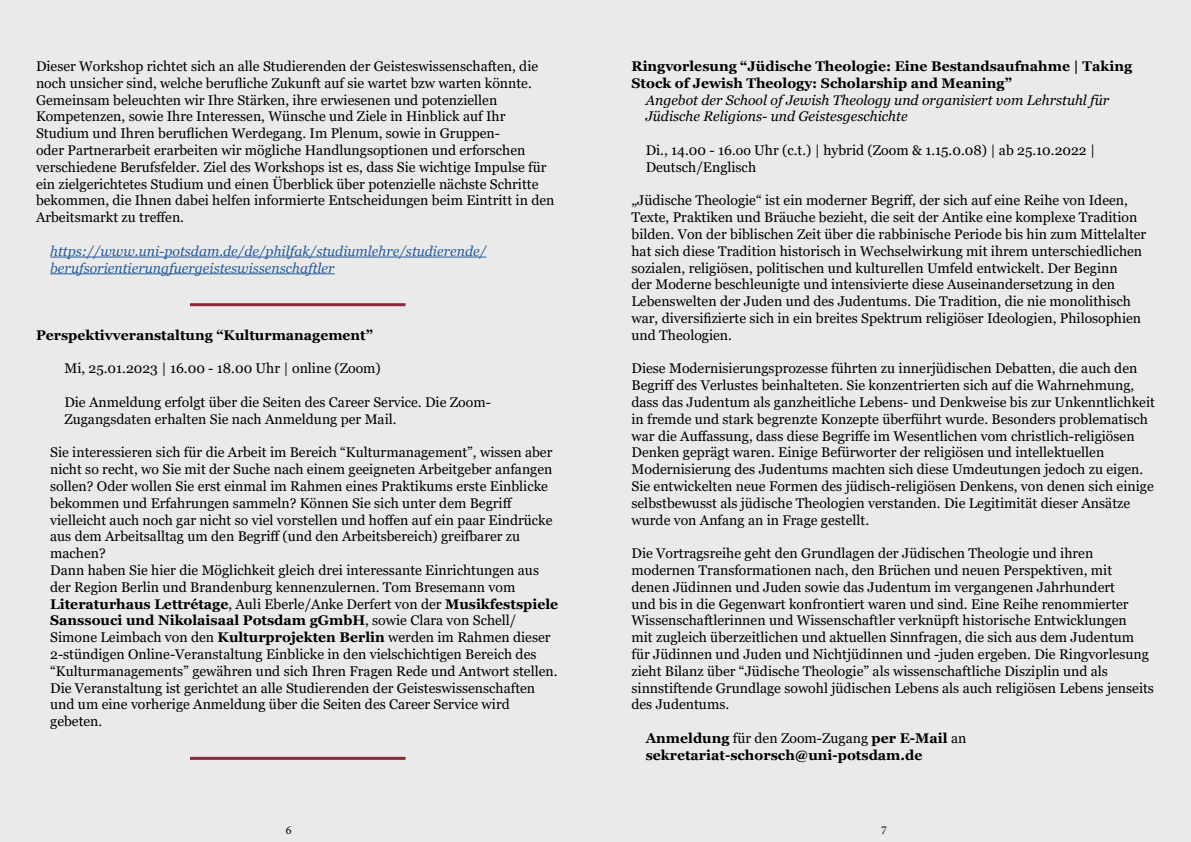
<style>
.page{position:relative;width:1191px;height:842px;background:#fff}
.page>*{position:absolute;margin:0;border:0;box-sizing:border-box;transform-origin:0 0}
.t1{font:14px/16.8px "Georgia";color:#000}
.t2{font:700 14px/16.8px "Georgia";color:#000}
.t3{font:italic 14px/16.8px "Georgia";color:#275b9b}
.t4{font:italic 14px/16.8px "Georgia";color:#000}
.t5{font:12px "Minion Pro";color:#000}
.s1{font-weight:700}
.s2{font-weight:400}
</style>
<div class="page">
<div style="left:0;top:0;width:645px;height:842px;background:#eaeaea"></div>
<div style="left:573px;top:0;width:618px;height:842px;background:#eaeaea"></div>
<hr style="left:50px;top:257px;width:436px;height:1px;background:#275b9b">
<hr style="left:50px;top:273px;width:285px;height:1px;background:#275b9b">
<hr style="left:190px;top:303px;width:215px;height:3px;background:#8b2939">
<hr style="left:190px;top:757px;width:215px;height:3px;background:#8b2939">
<p class="t1" style="left:36px;top:58px;width:520px">Dieser Workshop richtet sich an alle Studierenden der Geisteswissenschaften, die noch unsicher sind, welche berufliche Zukunft auf sie wartet bzw warten könnte.<br>Gemeinsam beleuchten wir Ihre Stärken, ihre erwiesenen und potenziellen Kompetenzen, sowie Ihre Interessen, Wünsche und Ziele in Hinblick auf Ihr Studium und Ihren beruflichen Werdegang. Im Plenum, sowie in Gruppen-<br>oder Partnerarbeit erarbeiten wir mögliche Handlungsoptionen und erforschen verschiedene Berufsfelder. Ziel des Workshops ist es, dass Sie wichtige Impulse für ein zielgerichtetes Studium und einen Überblick über potenzielle nächste Schritte bekommen, die Ihnen dabei helfen informierte Entscheidungen beim Eintritt in den Arbeitsmarkt zu treffen.</p>
<p class="t3" style="left:50px;top:243px;width:437px">https://www.uni-potsdam.de/de/philfak/studiumlehre/studierende/ berufsorientierungfuergeisteswissenschaftler</p>
<p class="t2" style="left:36px;top:327px;width:338px">Perspektivveranstaltung “Kulturmanagement”</p>
<p class="t1" style="left:64px;top:360px;width:318px">Mi, 25.01.2023 | 16.00 - 18.00 Uhr | online (Zoom)</p>
<p class="t1" style="left:64px;top:394px;width:428px">Die Anmeldung erfolgt über die Seiten des Career Service. Die Zoom-<br>Zugangsdaten erhalten Sie nach Anmeldung per Mail.</p>
<p class="t1" style="left:50px;top:444px;width:509px">Sie interessieren sich für die Arbeit im Bereich “Kulturmanagement”, wissen aber nicht so recht, wo Sie mit der Suche nach einem geeigneten Arbeitgeber anfangen sollen? Oder wollen Sie erst einmal im Rahmen eines Praktikums erste Einblicke bekommen und Erfahrungen sammeln? Können Sie sich unter dem Begriff vielleicht auch noch gar nicht so viel vorstellen und hoffen auf ein paar Eindrücke aus dem Arbeitsalltag um den Begriff (und den Arbeitsbereich) greifbarer zu machen?<br>Dann haben Sie hier die Möglichkeit gleich drei interessante Einrichtungen aus der Region Berlin und Brandenburg kennenzulernen. Tom Bresemann vom <span class="s1">Literaturhaus Lettrétage</span>, Auli Eberle/Anke Derfert von der <span class="s1">Musikfestspiele Sanssouci und Nikolaisaal Potsdam gGmbH</span>, sowie Clara von Schell/ Simone Leimbach von den <span class="s1">Kulturprojekten Berlin</span> werden im Rahmen dieser 2-stündigen Online-Veranstaltung Einblicke in den vielschichtigen Bereich des “Kulturmanagements” gewähren und sich Ihren Fragen Rede und Antwort stellen.<br>Die Veranstaltung ist gerichtet an alle Studierenden der Geisteswissenschaften und um eine vorherige Anmeldung über die Seiten des Career Service wird gebeten.</p>
<p class="t2" style="left:631px;top:58px;width:502px">Ringvorlesung “Jüdische Theologie: Eine Bestandsaufnahme | Taking<br>Stock of Jewish Theology: Scholarship and Meaning”</p>
<p class="t4" style="left:645px;top:91px;width:465px">Angebot der School of Jewish Theology und organisiert vom Lehrstuhl für<br>Jüdische Religions- und Geistesgeschichte</p>
<p class="t1" style="left:645px;top:142px;width:451px">Di., 14.00 - 16.oo Uhr (c.t.) | hybrid (Zoom &amp; 1.15.0.08) | ab 25.10.2022 |<br>Deutsch/Englisch</p>
<p class="t1" style="left:631px;top:192px;width:516px">„Jüdische Theologie“ ist ein moderner Begriff, der sich auf eine Reihe von Ideen, Texte, Praktiken und Bräuche bezieht, die seit der Antike eine komplexe Tradition bilden. Von der biblischen Zeit über die rabbinische Periode bis hin zum Mittelalter hat sich diese Tradition historisch in Wechselwirkung mit ihrem unterschiedlichen sozialen, religiösen, politischen und kulturellen Umfeld entwickelt. Der Beginn<br>der Moderne beschleunigte und intensivierte diese Auseinandersetzung in den Lebenswelten der Juden und des Judentums. Die Tradition, die nie monolithisch war, diversifizierte sich in ein breites Spektrum religiöser Ideologien, Philosophien und Theologien.</p>
<p class="t1" style="left:631px;top:360px;width:525px">Diese Modernisierungsprozesse führten zu innerjüdischen Debatten, die auch den Begriff des Verlustes beinhalteten. Sie konzentrierten sich auf die Wahrnehmung, dass das Judentum als ganzheitliche Lebens- und Denkweise bis zur Unkenntlichkeit in fremde und stark begrenzte Konzepte überführt wurde. Besonders problematisch war die Auffassung, dass diese Begriffe im Wesentlichen vom christlich-religiösen Denken geprägt waren. Einige Befürworter der religiösen und intellektuellen Modernisierung des Judentums machten sich diese Umdeutungen jedoch zu eigen.<br>Sie entwickelten neue Formen des jüdisch-religiösen Denkens, von denen sich einige selbstbewusst als jüdische Theologien verstanden. Die Legitimität dieser Ansätze wurde von Anfang an in Frage gestellt.</p>
<p class="t1" style="left:631px;top:545px;width:524px">Die Vortragsreihe geht den Grundlagen der Jüdischen Theologie und ihren modernen Transformationen nach, den Brüchen und neuen Perspektiven, mit<br>denen Jüdinnen und Juden sowie das Judentum im vergangenen Jahrhundert<br>und bis in die Gegenwart konfrontiert waren und sind. Eine Reihe renommierter Wissenschaftlerinnen und Wissenschaftler verknüpft historische Entwicklungen<br>mit zugleich überzeitlichen und aktuellen Sinnfragen, die sich aus dem Judentum für Jüdinnen und Juden und Nichtjüdinnen und -juden ergeben. Die Ringvorlesung zieht Bilanz über “Jüdische Theologie” als wissenschaftliche Disziplin und als sinnstiftende Grundlage sowohl jüdischen Lebens als auch religiösen Lebens jenseits des Judentums.</p>
<p class="t2" style="left:645px;top:730px;width:322px">Anmeldung <span class="s2">für den Zoom-Zugang</span> per E-Mail <span class="s2">an </span>sekretariat-schorsch@uni-potsdam.de</p>
<p class="t5" style="left:286px;top:822px;width:7px">6</p>
<p class="t5" style="left:881px;top:822px;width:7px">7</p>
</div>
